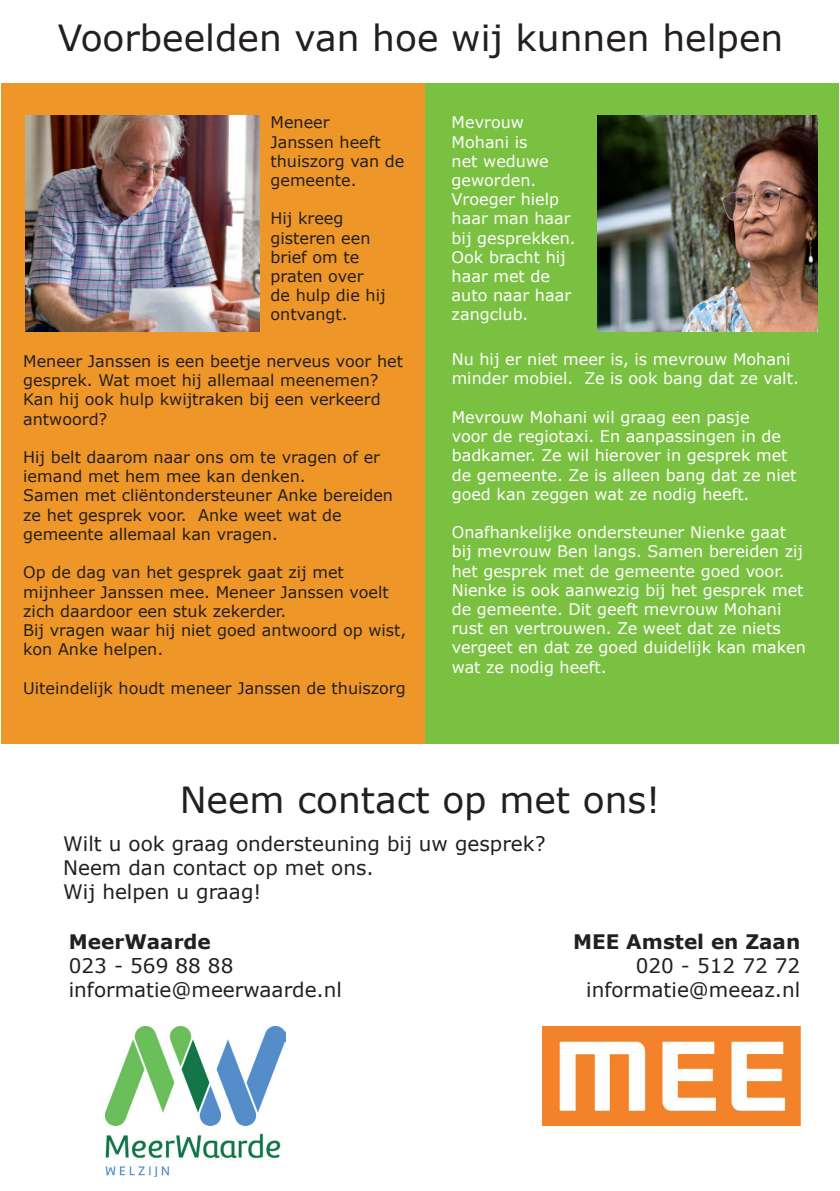
<style>
.page{position:relative;width:840px;height:1191px;background:#fff}
.page>*{position:absolute;margin:0;border:0;box-sizing:border-box;transform-origin:0 0}
.t1{font:36px "Verdana";color:#231f20}
.t2{font:20px/24px "Verdana";color:#231f20}
.t3{font:700 20px "Verdana";color:#231f20}
.t4{font:16px/19.2px "Verdana";color:#fff}
.t5{font:16px/19.2px "Verdana";color:#231f20}
</style>
<div class="page">
<div style="left:424px;top:83px;width:414px;height:661px;background:#7ac142"></div>
<div style="left:1px;top:83px;width:423px;height:661px;background:#ef9628"></div>
<img style="left:26px;top:116px;width:233px;height:216px">
<img style="left:597px;top:116px;width:219px;height:216px">
<img style="left:542px;top:1026px;width:257px;height:99px">
<img style="left:106px;top:1026px;width:179px;height:150px">
<h1 class="t1" style="left:58px;top:13px;width:726px">Voorbeelden van hoe wij kunnen helpen</h1>
<p class="t5" style="left:270px;top:113px;width:135px">Meneer<br>Janssen heeft thuiszorg van de gemeente.</p>
<p class="t5" style="left:270px;top:209px;width:116px">Hij kreeg gisteren een brief om te praten over de hulp die hij ontvangt.</p>
<p class="t5" style="left:23px;top:351px;width:381px">Meneer Janssen is een beetje nerveus voor het gesprek. Wat moet hij allemaal meenemen?<br>Kan hij ook hulp kwijtraken bij een verkeerd antwoord?</p>
<p class="t5" style="left:23px;top:447px;width:371px">Hij belt daarom naar ons om te vragen of er iemand met hem mee kan denken.<br>Samen met cliëntondersteuner Anke bereiden ze het gesprek voor. Anke weet wat de gemeente allemaal kan vragen.</p>
<p class="t5" style="left:23px;top:563px;width:384px">Op de dag van het gesprek gaat zij met mijnheer Janssen mee. Meneer Janssen voelt zich daardoor een stuk zekerder.<br>Bij vragen waar hij niet goed antwoord op wist, kon Anke helpen.</p>
<p class="t5" style="left:23px;top:678px;width:384px">Uiteindelijk houdt meneer Janssen de thuiszorg</p>
<p class="t4" style="left:451px;top:113px;width:125px">Mevrouw<br>Mohani is<br>net weduwe geworden.<br>Vroeger hielp haar man haar bij gesprekken.<br>Ook bracht hij haar met de auto naar haar zangclub.</p>
<p class="t4" style="left:451px;top:350px;width:348px">Nu hij er niet meer is, is mevrouw Mohani minder mobiel. Ze is ook bang dat ze valt.</p>
<p class="t4" style="left:451px;top:407px;width:346px">Mevrouw Mohani wil graag een pasje<br>voor de regiotaxi. En aanpassingen in de badkamer. Ze wil hierover in gesprek met de gemeente. Ze is alleen bang dat ze niet goed kan zeggen wat ze nodig heeft.</p>
<p class="t4" style="left:451px;top:522px;width:355px">Onafhankelijke ondersteuner Nienke gaat bij mevrouw Ben langs. Samen bereiden zij het gesprek met de gemeente goed voor.<br>Nienke is ook aanwezig bij het gesprek met de gemeente. Dit geeft mevrouw Mohani rust en vertrouwen. Ze weet dat ze niets vergeet en dat ze goed duidelijk kan maken wat ze nodig heeft.</p>
<h1 class="t1" style="left:179px;top:774px;width:482px">Neem contact op met ons!</h1>
<p class="t2" style="left:63px;top:831px;width:483px">Wilt u ook graag ondersteuning bij uw gesprek?<br>Neem dan contact op met ons.<br>Wij helpen u graag!</p>
<p class="t3" style="left:69px;top:928px;width:143px">MeerWaarde</p>
<p class="t2" style="left:69px;top:954px;width:274px">023 - 569 88 88 informatie@meerwaarde.nl</p>
<p class="t3" style="left:572px;top:928px;width:228px">MEE Amstel en Zaan</p>
<p class="t2" style="left:586px;top:954px;width:215px;text-align:right">020 - 512 72 72 informatie@meeaz.nl</p>
</div>
